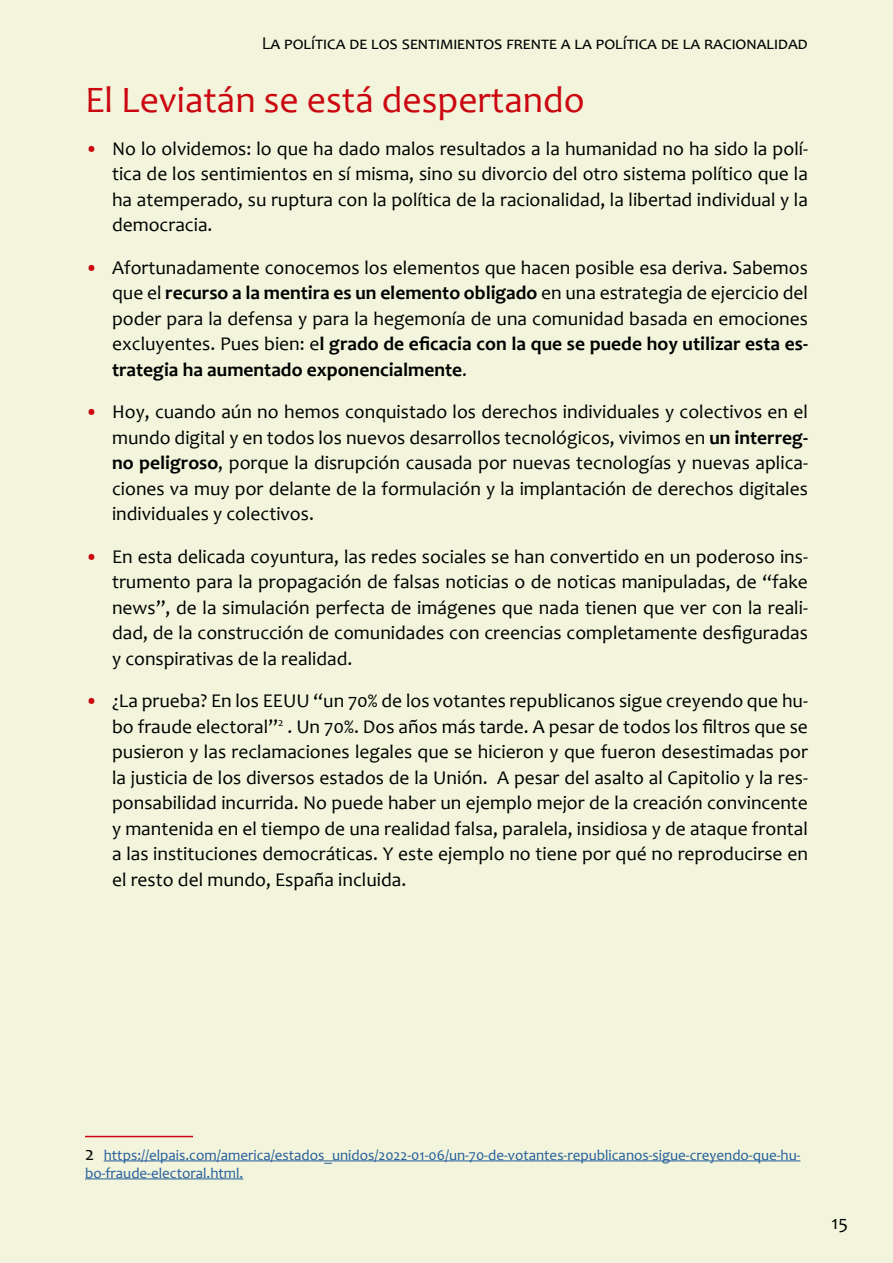
<style>
.page{position:relative;width:893px;height:1263px;background:#f2f4db}
.page>*{position:absolute;margin:0;border:0;box-sizing:border-box;transform-origin:0 0}
.t1{font:37.5px "Candara";color:#cb0610}
.t2{font:19.5px/25.5px "Candara";color:#000;text-align:justify}
.t3{font:18px "Candara";color:#000}
.t4{font:15px/18px "Candara";color:#235d9c}
.s1{color:#cb0610}
.s2{font-weight:700}
.s3{font-size:19.5px;color:#000}
</style>
<div class="page">
<hr style="left:85px;top:1136px;width:108px;height:1px;background:#cb0610">
<hr style="left:104px;top:1161px;width:696px;height:1px;background:#235d9c">
<hr style="left:85px;top:1179px;width:158px;height:1px;background:#235d9c">
<p class="t3" style="left:262px;top:32px;width:548px">La política de los sentimientos frente a la política de la racionalidad</p>
<h1 class="t1" style="left:85px;top:77px;width:501px">El Leviatán se está despertando</h1>
<p class="t2" style="left:112px;top:135px;width:697px;text-indent:-27px"><span class="s1">•</span> No lo olvidemos: lo que ha dado malos resultados a la humanidad no ha sido la polí&shy;tica de los sentimientos en sí misma, sino su divorcio del otro sistema político que la ha atemperado, su ruptura con la política de la racionalidad, la libertad individual y la democracia.</p>
<p class="t2" style="left:112px;top:254px;width:697px;text-indent:-27px"><span class="s1">•</span> Afortunadamente conocemos los elementos que hacen posible esa deriva. Sabemos que el <span class="s2">recurso a la mentira es un elemento obligado</span> en una estrategia de ejercicio del poder para la defensa y para la hegemonía de una comunidad basada en emociones excluyentes. Pues bien: e<span class="s2">l grado de eficacia con la que se puede hoy utilizar esta es&shy;trategia ha aumentado exponencialmente</span>.</p>
<p class="t2" style="left:112px;top:399px;width:697px;text-indent:-27px"><span class="s1">•</span> Hoy, cuando aún no hemos conquistado los derechos individuales y colectivos en el mundo digital y en todos los nuevos desarrollos tecnológicos, vivimos en <span class="s2">un interreg&shy;no peligroso</span>, porque la disrupción causada por nuevas tecnologías y nuevas aplica&shy;ciones va muy por delante de la formulación y la implantación de derechos digitales individuales y colectivos.</p>
<p class="t2" style="left:112px;top:544px;width:697px;text-indent:-27px"><span class="s1">•</span> En esta delicada coyuntura, las redes sociales se han convertido en un poderoso ins&shy;trumento para la propagación de falsas noticias o de noticas manipuladas, de “fake news”, de la simulación perfecta de imágenes que nada tienen que ver con la reali&shy;dad, de la construcción de comunidades con creencias completamente desfiguradas y conspirativas de la realidad.</p>
<p class="t2" style="left:112px;top:688px;width:697px;text-indent:-27px"><span class="s1">•</span> ¿La prueba? En los EEUU “un 70% de los votantes republicanos sigue creyendo que hu&shy;bo fraude electoral”<sup>2</sup> . Un 70%. Dos años más tarde. A pesar de todos los filtros que se pusieron y las reclamaciones legales que se hicieron y que fueron desestimadas por la justicia de los diversos estados de la Unión. A pesar del asalto al Capitolio y la res&shy;ponsabilidad incurrida. No puede haber un ejemplo mejor de la creación convincente y mantenida en el tiempo de una realidad falsa, paralela, insidiosa y de ataque frontal a las instituciones democráticas. Y este ejemplo no tiene por qué no reproducirse en el resto del mundo, España incluida.</p>
<p class="t4" style="left:85px;top:1146px;width:717px"><span class="s3">2</span> https://elpais.com/america/estados_unidos/2022-01-06/un-70-de-votantes-republicanos-sigue-creyendo-que-hu&shy;bo-fraude-electoral.html.</p>
<p class="t2" style="left:832px;top:1209px;width:18px">15</p>
</div>
